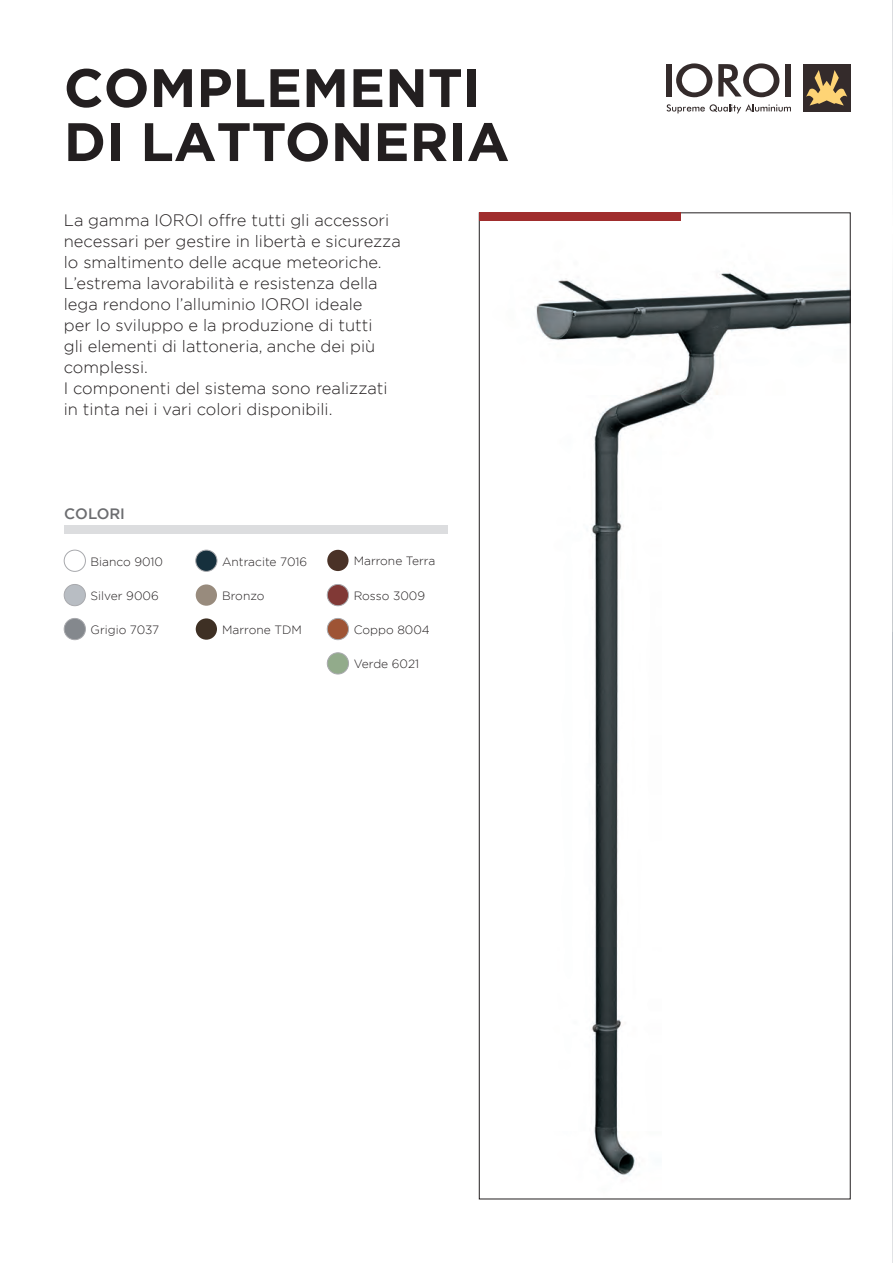
<style>
.page{position:relative;width:893px;height:1263px;background:#fff}
.page>*{position:absolute;margin:0;border:0;box-sizing:border-box;transform-origin:0 0}
.t1{font:700 54px/54px "Gotham";color:#231f20}
.t2{font:300 16.5px/21px "Gotham";color:#231f20}
.t3{font:500 15px "Gotham";color:#6c6d70}
.t4{font:300 12px "Gotham";color:#231f20}
</style>
<div class="page">
<div style="left:803px;top:64px;width:48px;height:48px;background:#342b2b"></div>
<svg style="left:806px;top:70px;width:41px;height:36px"></svg>
<svg style="left:667px;top:104px;width:124px;height:9px"></svg>
<div style="left:667px;top:64px;width:5px;height:33px;background:#342b2b"></div>
<svg style="left:676px;top:63px;width:36px;height:34px"></svg>
<svg style="left:718px;top:63px;width:61px;height:34px"></svg>
<div style="left:785px;top:64px;width:6px;height:33px;background:#342b2b"></div>
<img style="left:536px;top:215px;width:312px;height:961px">
<div style="left:479px;top:213px;width:201px;height:8px;background:#a02d2d"></div>
<img style="left:892px;top:640px;width:1px;height:299px">
<svg style="left:892px;top:955px;width:1px;height:307px"></svg>
<svg style="left:892px;top:1px;width:1px;height:622px"></svg>
<svg style="left:892px;top:623px;width:1px;height:17px"></svg>
<svg style="left:892px;top:939px;width:1px;height:16px"></svg>
<div style="left:64px;top:525px;width:383px;height:9px;background:#dcdddf"></div>
<div style="left:327px;top:618px;width:22px;height:22px;background:#9e5435;border-radius:50%"></div>
<div style="left:327px;top:618px;width:22px;height:22px;border:1px solid #a8a9ad;border-radius:50%"></div>
<div style="left:196px;top:618px;width:21px;height:22px;background:#3e3024;border-radius:50%"></div>
<div style="left:327px;top:653px;width:22px;height:21px;background:#92ab8b;border-radius:50%"></div>
<div style="left:327px;top:653px;width:22px;height:21px;border:1px solid #a8a9ad;border-radius:50%"></div>
<div style="left:64px;top:550px;width:22px;height:22px;border:1px solid #a8a9ad;border-radius:50%"></div>
<div style="left:64px;top:584px;width:21px;height:22px;background:#b8bdc3;border-radius:50%"></div>
<div style="left:64px;top:584px;width:22px;height:22px;border:1px solid #a8a9ad;border-radius:50%"></div>
<div style="left:64px;top:618px;width:21px;height:22px;background:#84888d;border-radius:50%"></div>
<div style="left:64px;top:618px;width:22px;height:22px;border:1px solid #a8a9ad;border-radius:50%"></div>
<div style="left:196px;top:550px;width:21px;height:21px;background:#16303d;border-radius:50%"></div>
<div style="left:196px;top:550px;width:21px;height:21px;border:1px solid #a8a9ad;border-radius:50%"></div>
<div style="left:327px;top:550px;width:22px;height:21px;background:#4a3227;border-radius:50%"></div>
<div style="left:327px;top:584px;width:22px;height:22px;background:#813936;border-radius:50%"></div>
<div style="left:327px;top:584px;width:22px;height:22px;border:1px solid #a8a9ad;border-radius:50%"></div>
<div style="left:196px;top:584px;width:21px;height:22px;background:#988b7d;border-radius:50%"></div>
<h1 class="t1" style="left:64px;top:61px;width:447px">COMPLEMENTI<br>DI LATTONERIA</h1>
<p class="t2" style="left:64px;top:209px;width:339px">La gamma IOROI offre tutti gli accessori necessari per gestire in libertà e sicurezza lo smaltimento delle acque meteoriche.<br>L’estrema lavorabilità e resistenza della lega rendono l’alluminio IOROI ideale<br>per lo sviluppo e la produzione di tutti<br>gli elementi di lattoneria, anche dei più complessi.<br>I componenti del sistema sono realizzati in tinta nei i vari colori disponibili.</p>
<p class="t3" style="left:64px;top:503px;width:62px">COLORI</p>
<p class="t4" style="left:91px;top:554px;width:74px">Bianco 9010</p>
<p class="t4" style="left:91px;top:588px;width:70px">Silver 9006</p>
<p class="t4" style="left:91px;top:622px;width:70px">Grigio 7037</p>
<p class="t4" style="left:222px;top:554px;width:87px">Antracite 7016</p>
<p class="t4" style="left:354px;top:553px;width:83px">Marrone Terra</p>
<p class="t4" style="left:222px;top:588px;width:44px">Bronzo</p>
<p class="t4" style="left:354px;top:588px;width:73px">Rosso 3009</p>
<p class="t4" style="left:222px;top:622px;width:81px">Marrone TDM</p>
<p class="t4" style="left:354px;top:622px;width:78px">Coppo 8004</p>
<p class="t4" style="left:354px;top:656px;width:67px">Verde 6021</p>
</div>
